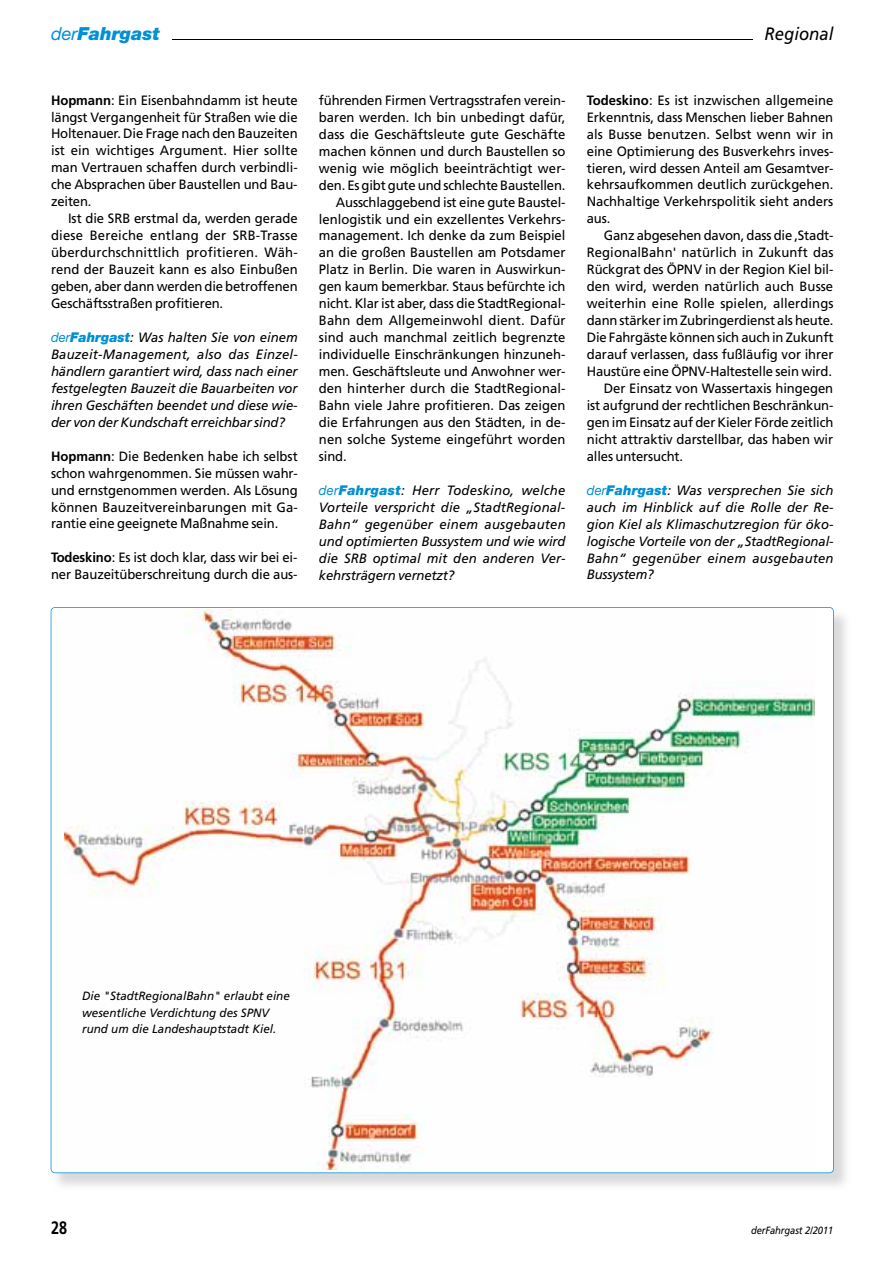
<style>
.page{position:relative;width:893px;height:1263px;background:#fff}
.page>*{position:absolute;margin:0;border:0;box-sizing:border-box;transform-origin:0 0}
.t1{font:italic 900 18px "Helvetica Neue";color:#0090d4}
.t2{font:italic 18px "Frutiger";color:#000;scale:.93 1}
.t3{font:700 18px "Frutiger";color:#000;scale:.8 1}
.t4{font:13.5px/17px "Frutiger";letter-spacing:-.005em;color:#000;text-align:justify}
.t5{font:italic 13.5px/17px "Frutiger";letter-spacing:-.01em;color:#000;text-align:justify}
.t6{font:italic 12px/16.5px "Frutiger";color:#000}
.t7{font:italic 10.5px "Frutiger";letter-spacing:-.01em;color:#000;scale:.9 1}
.s1{font-weight:400}
.s2{font-weight:700}
.s3{font-family:"Helvetica Neue";color:#0090d4}
.s4{font-family:"Helvetica Neue";font-weight:900;color:#0090d4}
</style>
<div class="page">
<hr style="left:172px;top:39px;width:581px;height:1px;background:#000">
<svg style="left:51px;top:607px;width:783px;height:566px"></svg>
<h1 class="t1" style="left:51px;top:22px;width:110px"><span class="s1">der</span>Fahrgast</h1>
<h1 class="t2" style="left:765px;top:23px;width:76px">Regional</h1>
<p class="t4" style="left:51px;top:91px;width:248px"><span class="s2">Hopmann</span>: Ein Eisenbahndamm ist heute längst Vergangenheit für Straßen wie die Holtenauer. Die Frage nach den Bauzeiten ist ein wichtiges Argument. Hier sollte man Vertrauen schaffen durch verbindli&shy;che Absprachen über Baustellen und Bau&shy;zeiten.</p>
<p class="t4" style="left:51px;top:210px;width:248px;text-indent:17px">Ist die SRB erstmal da, werden gerade diese Bereiche entlang der SRB-Trasse überdurchschnittlich profitieren. Wäh&shy;rend der Bauzeit kann es also Einbußen geben, aber dann werden die betroffenen Geschäftsstraßen profitieren.</p>
<p class="t5" style="left:51px;top:329px;width:248px"><span class="s3">der</span><span class="s4">Fahrgast</span>: Was halten Sie von einem Bauzeit-Management, also das Einzel&shy;händlern garantiert wird, dass nach einer festgelegten Bauzeit die Bauarbeiten vor ihren Geschäften beendet und diese wie&shy;der von der Kundschaft erreichbar sind?</p>
<p class="t4" style="left:51px;top:447px;width:248px"><span class="s2">Hopmann</span>: Die Bedenken habe ich selbst schon wahrgenommen. Sie müssen wahr&shy;und ernstgenommen werden. Als Lösung können Bauzeitvereinbarungen mit Ga&shy;rantie eine geeignete Maßnahme sein.</p>
<p class="t4" style="left:51px;top:549px;width:248px"><span class="s2">Todeskino</span>: Es ist doch klar, dass wir bei ei&shy;ner Bauzeitüberschreitung durch die aus-</p>
<p class="t4" style="left:319px;top:92px;width:248px">führenden Firmen Vertragsstrafen verein-</p>
<p class="t4" style="left:319px;top:108px;width:248px">baren werden. Ich bin unbedingt dafür,</p>
<p class="t4" style="left:319px;top:125px;width:248px">dass die Geschäftsleute gute Geschäfte</p>
<p class="t4" style="left:319px;top:142px;width:248px">machen können und durch Baustellen so</p>
<p class="t4" style="left:319px;top:159px;width:248px">wenig wie möglich beeinträchtigt wer-</p>
<p class="t4" style="left:319px;top:176px;width:248px">den. Es gibt gute und schlechte Baustellen.</p>
<p class="t4" style="left:336px;top:193px;width:231px">Ausschlaggebend ist eine gute Baustel-</p>
<p class="t4" style="left:319px;top:210px;width:248px">lenlogistik und ein exzellentes Verkehrs-</p>
<p class="t4" style="left:319px;top:227px;width:248px">management. Ich denke da zum Beispiel</p>
<p class="t4" style="left:319px;top:244px;width:248px">an die großen Baustellen am Potsdamer</p>
<p class="t4" style="left:319px;top:261px;width:248px">Platz in Berlin. Die waren in Auswirkun-</p>
<p class="t4" style="left:319px;top:278px;width:248px">gen kaum bemerkbar. Staus befürchte ich</p>
<p class="t4" style="left:319px;top:295px;width:248px">nicht. Klar ist aber, dass die StadtRegional-</p>
<p class="t4" style="left:319px;top:312px;width:248px">Bahn dem Allgemeinwohl dient. Dafür</p>
<p class="t4" style="left:319px;top:329px;width:248px">sind auch manchmal zeitlich begrenzte</p>
<p class="t4" style="left:319px;top:346px;width:248px">individuelle Einschränkungen hinzuneh-</p>
<p class="t4" style="left:319px;top:363px;width:248px">men. Geschäftsleute und Anwohner wer-</p>
<p class="t4" style="left:319px;top:380px;width:248px">den hinterher durch die StadtRegional-</p>
<p class="t4" style="left:319px;top:397px;width:248px">Bahn viele Jahre profitieren. Das zeigen</p>
<p class="t4" style="left:319px;top:414px;width:248px">die Erfahrungen aus den Städten, in de-</p>
<p class="t4" style="left:319px;top:431px;width:248px">nen solche Systeme eingeführt worden</p>
<p class="t4" style="left:319px;top:448px;width:29px">sind.</p>
<p class="t5" style="left:319px;top:482px;width:248px"><span class="s3">der</span><span class="s4">Fahrgast</span>: Herr Todeskino, welche Vorteile verspricht die „StadtRegional-Bahn“ gegenüber einem ausgebauten und optimierten Bussystem und wie wird die SRB optimal mit den anderen Ver&shy;kehrsträgern vernetzt?</p>
<p class="t4" style="left:587px;top:91px;width:248px"><span class="s2">Todeskino</span>: Es ist inzwischen allgemeine Erkenntnis, dass Menschen lieber Bahnen als Busse benutzen. Selbst wenn wir in eine Optimierung des Busverkehrs inves&shy;tieren, wird dessen Anteil am Gesamtver&shy;kehrsaufkommen deutlich zurückgehen.<br>Nachhaltige Verkehrspolitik sieht anders aus.</p>
<p class="t4" style="left:604px;top:227px;width:231px">Ganz abgesehen davon, dass die ,Stadt-</p>
<p class="t4" style="left:587px;top:244px;width:248px">RegionalBahn' natürlich in Zukunft das</p>
<p class="t4" style="left:587px;top:261px;width:248px">Rückgrat des ÖPNV in der Region Kiel bil-</p>
<p class="t4" style="left:587px;top:278px;width:248px">den wird, werden natürlich auch Busse</p>
<p class="t4" style="left:587px;top:295px;width:248px">weiterhin eine Rolle spielen, allerdings</p>
<p class="t4" style="left:587px;top:312px;width:248px">dann stärker im Zubringerdienst als heute.</p>
<p class="t4" style="left:587px;top:329px;width:248px">Die Fahrgäste können sich auch in Zukunft</p>
<p class="t4" style="left:587px;top:346px;width:248px">darauf verlassen, dass fußläufig vor ihrer</p>
<p class="t4" style="left:587px;top:363px;width:247px">Haustüre eine ÖPNV-Haltestelle sein wird.</p>
<p class="t4" style="left:604px;top:380px;width:231px">Der Einsatz von Wassertaxis hingegen</p>
<p class="t4" style="left:587px;top:397px;width:248px">ist aufgrund der rechtlichen Beschränkun-</p>
<p class="t4" style="left:587px;top:414px;width:248px">gen im Einsatz auf der Kieler Förde zeitlich</p>
<p class="t4" style="left:587px;top:430px;width:248px">nicht attraktiv darstellbar, das haben wir</p>
<p class="t4" style="left:587px;top:447px;width:98px">alles untersucht.</p>
<p class="t5" style="left:587px;top:481px;width:248px"><span class="s3">der</span><span class="s4">Fahrgast</span>: Was versprechen Sie sich auch im Hinblick auf die Rolle der Re&shy;gion Kiel als Klimaschutzregion für öko&shy;logische Vorteile von der „StadtRegional-Bahn“ gegenüber einem ausgebauten Bussystem?</p>
<p class="t6" style="left:82px;top:988px;width:209px">Die "StadtRegionalBahn" erlaubt eine wesentliche Verdichtung des SPNV rund um die Landeshauptstadt Kiel.</p>
<h1 class="t3" style="left:51px;top:1217px;width:22px">28</h1>
<p class="t7" style="left:751px;top:1224px;width:93px">derFahrgast 2/2011</p>
</div>
